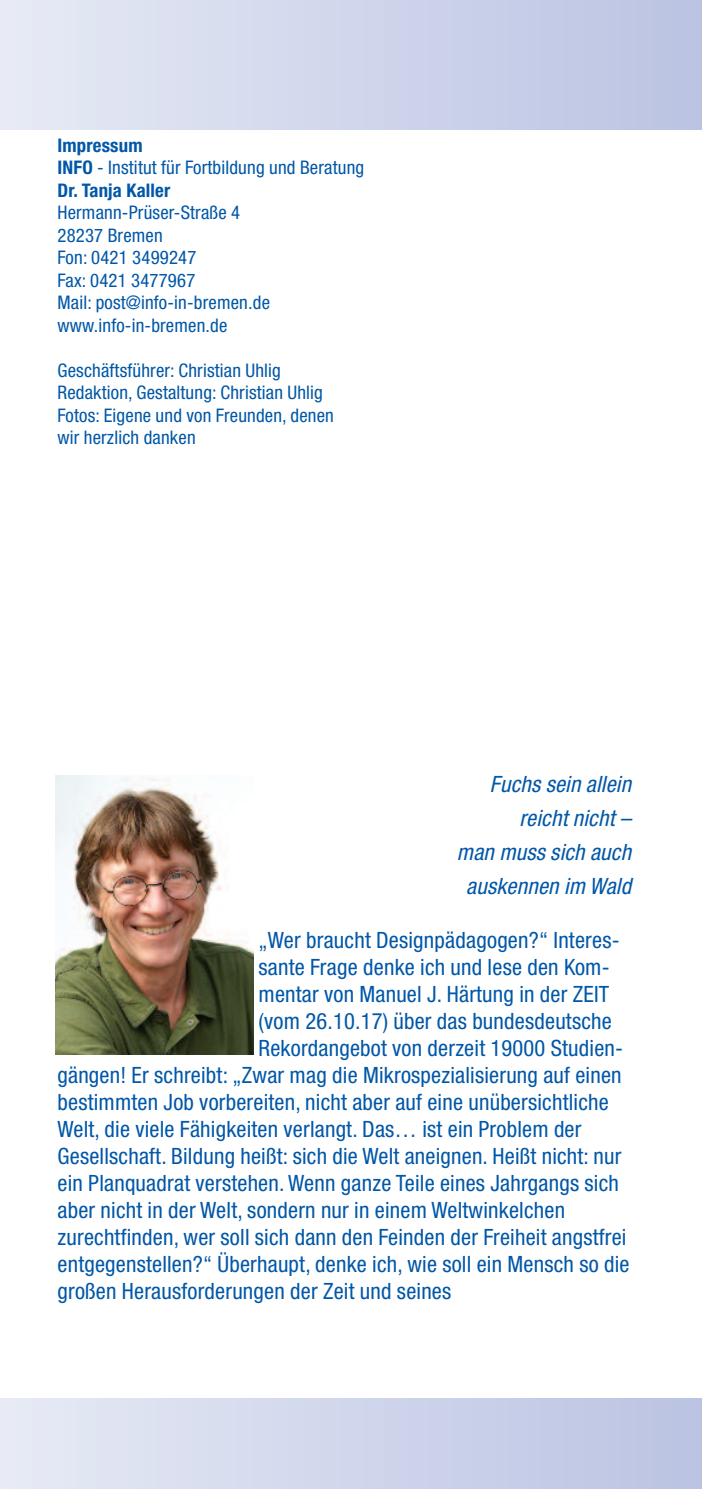
<style>
.page{position:relative;width:702px;height:1489px;background:#fff}
.page>*{position:absolute;margin:0;border:0;box-sizing:border-box;transform-origin:0 0}
.t1{font:condensed 22.5px "Helvetica Neue";letter-spacing:.01em;color:#0157a8}
.t2{font:italic condensed 22.5px/34px "Helvetica Neue";color:#0157a8;text-align:right}
.t3{font:condensed 18.75px/22.5px "Helvetica Neue";letter-spacing:.01em;color:#0157a8}
.s1{font-weight:700}
</style>
<div class="page">
<div style="left:0;top:0;width:702px;height:129px;background:linear-gradient(to right,#e7eaf5,#bac3e2)"></div>
<img style="left:55px;top:775px;width:198px;height:279px">
<div style="left:0;top:1397px;width:702px;height:91px;background:linear-gradient(to right,#e7eaf5,#bac3e2)"></div>
<p class="t3" style="left:57px;top:135px;width:308px"><span class="s1">Impressum<br>INFO</span> - Institut für Fortbildung und Beratung<br><span class="s1">Dr. Tanja Kaller</span></p>
<p class="t3" style="left:57px;top:203px;width:214px">Hermann-Prüser-Straße 4<br>28237 Bremen<br>Fon: 0421 3499247<br>Fax: 0421 3477967<br>Mail: post@info-in-bremen.de www.info-in-bremen.de</p>
<p class="t3" style="left:57px;top:360px;width:278px">Geschäftsführer: Christian Uhlig Redaktion, Gestaltung: Christian Uhlig Fotos: Eigene und von Freunden, denen wir herzlich danken</p>
<p class="t2" style="left:457px;top:768px;width:180px">Fuchs sein allein reicht nicht –<br>man muss sich auch auskennen im Wald</p>
<p class="t1" style="left:258px;top:932px;width:362px">„Wer braucht Designpädagogen?“ Interes-</p>
<p class="t1" style="left:258px;top:959px;width:352px">sante Frage denke ich und lese den Kom-</p>
<p class="t1" style="left:258px;top:986px;width:352px">mentar von Manuel J. Härtung in der ZEIT</p>
<p class="t1" style="left:258px;top:1013px;width:355px">(vom 26.10.17) über das bundesdeutsche</p>
<p class="t1" style="left:258px;top:1040px;width:366px">Rekordangebot von derzeit 19000 Studien-</p>
<p class="t1" style="left:57px;top:1067px;width:565px">gängen! Er schreibt: „Zwar mag die Mikrospezialisierung auf einen</p>
<p class="t1" style="left:57px;top:1094px;width:552px">bestimmten Job vorbereiten, nicht aber auf eine unübersichtliche</p>
<p class="t1" style="left:57px;top:1121px;width:525px">Welt, die viele Fähigkeiten verlangt. Das… ist ein Problem der</p>
<p class="t1" style="left:57px;top:1148px;width:565px">Gesellschaft. Bildung heißt: sich die Welt aneignen. Heißt nicht: nur</p>
<p class="t1" style="left:57px;top:1175px;width:563px">ein Planquadrat verstehen. Wenn ganze Teile eines Jahrgangs sich</p>
<p class="t1" style="left:57px;top:1202px;width:509px">aber nicht in der Welt, sondern nur in einem Weltwinkelchen</p>
<p class="t1" style="left:57px;top:1229px;width:570px">zurechtfinden, wer soll sich dann den Feinden der Freiheit angstfrei</p>
<p class="t1" style="left:57px;top:1256px;width:573px">entgegenstellen?“ Überhaupt, denke ich, wie soll ein Mensch so die</p>
<p class="t1" style="left:57px;top:1283px;width:395px">großen Herausforderungen der Zeit und seines</p>
</div>
